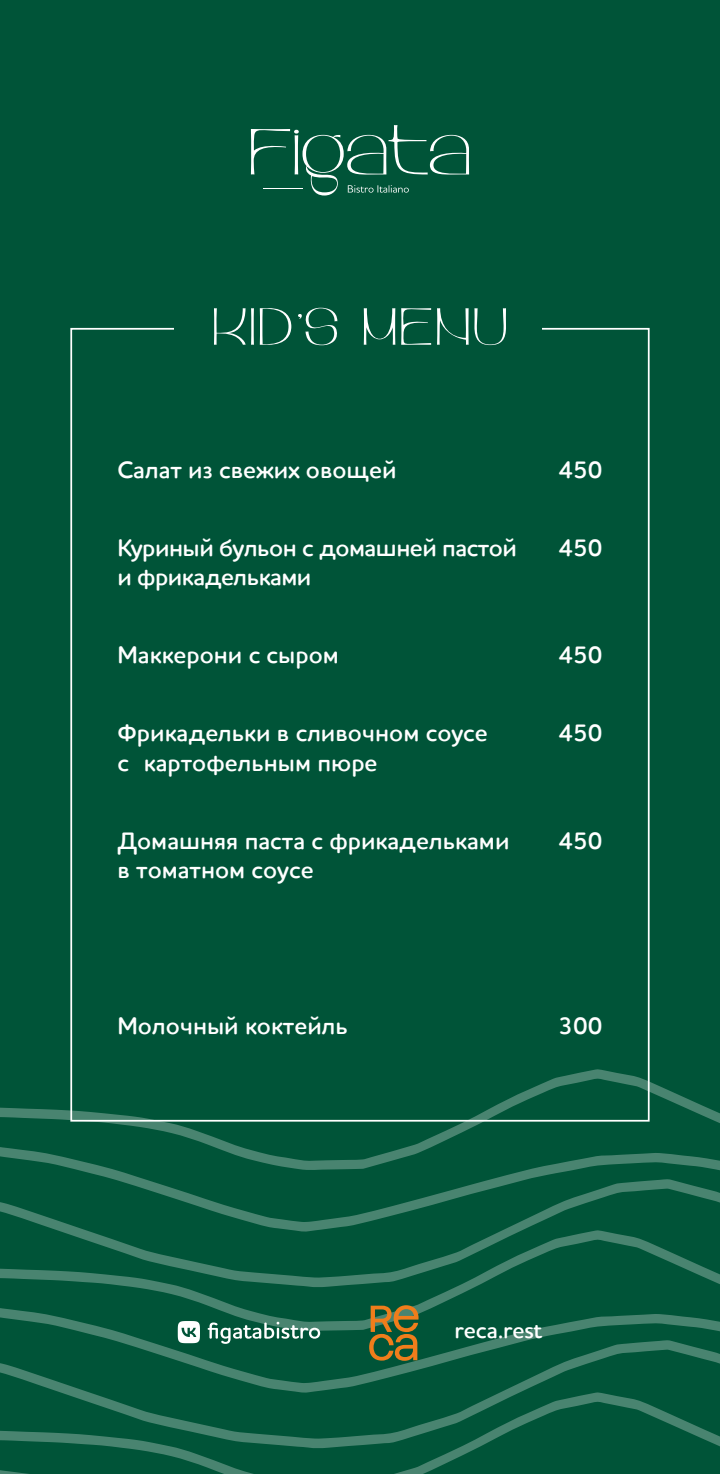
<style>
.page{position:relative;width:720px;height:1474px;background:#fff}
.page>*{position:absolute;margin:0;border:0;box-sizing:border-box;transform-origin:0 0}
.t1{font:100 52.5px "Petale";letter-spacing:.04em;color:#fff}
.t2{font:24.5px/29.4px "Houschka Rounded Alt Regular 8";color:#fff}
.t3{font:24.5px/29.4px "Houschka Rounded Alt Regular 8";letter-spacing:-.02em;color:#fff}
.t4{font:23.1px "Houschka Rounded Alt Regular 8";color:#fff}
</style>
<div class="page">
<div style="left:0;top:0;width:719px;height:1473px;background:#005438"></div>
<svg style="left:0;top:1066px;width:719px;height:74px"></svg>
<svg style="left:0;top:1140px;width:719px;height:87px"></svg>
<svg style="left:0;top:1227px;width:719px;height:74px"></svg>
<svg style="left:0;top:1301px;width:719px;height:88px"></svg>
<svg style="left:0;top:1389px;width:719px;height:84px"></svg>
<svg style="left:251px;top:125px;width:218px;height:70px"></svg>
<svg style="left:369px;top:1305px;width:49px;height:55px"></svg>
<svg style="left:207px;top:1321px;width:113px;height:22px"></svg>
<svg style="left:178px;top:1320px;width:22px;height:23px"></svg>
<h1 class="t1" style="left:212px;top:296px;width:297px">KID’S MENU</h1>
<p class="t2" style="left:117px;top:454px;width:280px">Салат из свежих овощей</p>
<p class="t2" style="left:558px;top:454px;width:46px">450</p>
<p class="t3" style="left:117px;top:532px;width:401px">Куриный бульон с домашней пастой и фрикадельками</p>
<p class="t2" style="left:558px;top:532px;width:46px">450</p>
<p class="t2" style="left:117px;top:640px;width:223px">Маккерони с сыром</p>
<p class="t2" style="left:558px;top:640px;width:46px">450</p>
<p class="t2" style="left:117px;top:718px;width:372px">Фрикадельки в сливочном соусе с картофельным пюре</p>
<p class="t2" style="left:558px;top:718px;width:46px">450</p>
<p class="t2" style="left:117px;top:825px;width:393px">Домашняя паста с фрикадельками в томатном соусе</p>
<p class="t2" style="left:558px;top:825px;width:46px">450</p>
<p class="t2" style="left:117px;top:1010px;width:232px">Молочный коктейль</p>
<p class="t2" style="left:558px;top:1010px;width:46px">300</p>
<p class="t4" style="left:454px;top:1315px;width:89px">reca.rest</p>
</div>
